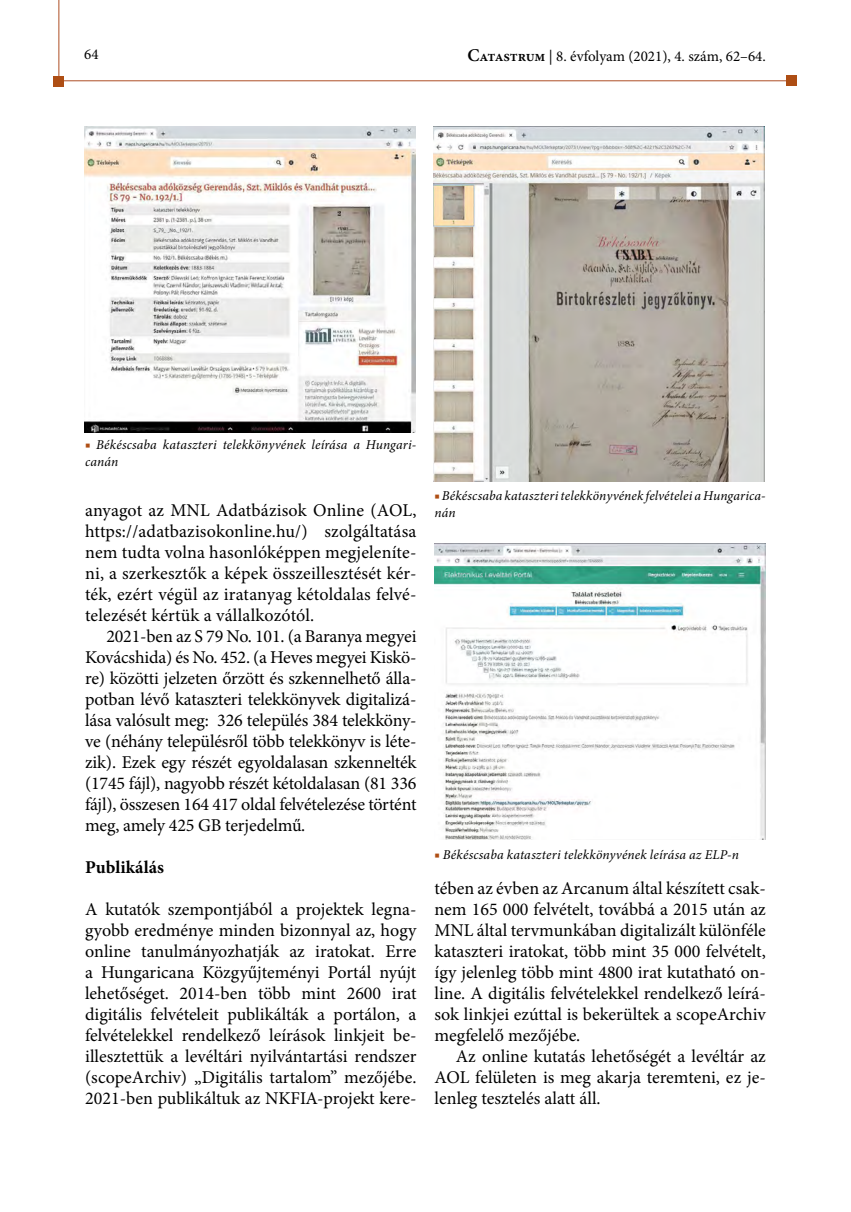
<style>
.page{position:relative;width:851px;height:1212px;background:#fff}
.page>*{position:absolute;margin:0;border:0;box-sizing:border-box;transform-origin:0 0}
.t1{font:18px/21px "Minion Pro";color:#000;text-align:justify}
.t2{font:700 18px "Minion Pro";color:#000}
.t3{font:15px "Minion Pro";color:#000}
.képaláírás{font:italic 13.5px/16.5px "Minion Pro";letter-spacing:.01em;color:#000}
.s1{font-weight:600;font-size:18px}
.s2{font-weight:600}
.s3{color:#ae4e14}
</style>
<div class="page">
<hr style="left:57px;top:81px;width:734px;height:1px;background:#ae4f25">
<hr style="left:59px;top:0;width:1px;height:81px;background:#ae4f25">
<div style="left:786px;top:76px;width:10px;height:10px;background:#ae4e14"></div>
<div style="left:54px;top:76px;width:10px;height:10px;background:#ae4e14"></div>
<img style="left:84px;top:126px;width:331px;height:306px">
<img style="left:433px;top:126px;width:331px;height:355px">
<img style="left:434px;top:543px;width:331px;height:296px">
<p class="t3" style="left:84px;top:45px;width:16px">64</p>
<p class="t3" style="left:467px;top:46px;width:300px"><span class="s1">C</span><span class="s2">atastrum</span> | 8. évfolyam (2021), 4. szám, 62–64.</p>
<p class="képaláírás" style="left:85px;top:437px;width:333px"><span class="s3">■</span> Békéscsaba kataszteri telekkönyvének leírása a Hungari&shy;canán</p>
<p class="t1" style="left:85px;top:500px;width:333px">anyagot az MNL Adatbázisok Online (AOL, https://adatbazisokonline.hu/) szolgáltatása nem tudta volna hasonlóképpen megjeleníte&shy;ni, a szerkesztők a képek összeillesztését kér&shy;ték, ezért végül az iratanyag kétoldalas felvé&shy;telezését kértük a vállalkozótól.</p>
<p class="t1" style="left:85px;top:626px;width:333px;text-indent:21px">2021-ben az S 79 No. 101. (a Baranya megyei Kovácshida) és No. 452. (a Heves megyei Kiskö&shy;re) közötti jelzeten őrzött és szkennelhető álla&shy;potban lévő kataszteri telekkönyvek digitalizá&shy;lása valósult meg: 326 település 384 telekköny&shy;ve (néhány településről több telekkönyv is léte&shy;zik). Ezek egy részét egyoldalasan szkennelték (1745 fájl), nagyobb részét kétoldalasan (81 336 fájl), összesen 164 417 oldal felvételezése történt meg, amely 425 GB terjedelmű.</p>
<p class="t2" style="left:85px;top:855px;width:81px">Publikálás</p>
<p class="t1" style="left:85px;top:899px;width:333px">A kutatók szempontjából a projektek legna&shy;gyobb eredménye minden bizonnyal az, hogy online tanulmányozhatják az iratokat. Erre a Hungaricana Közgyűjteményi Portál nyújt lehetőséget. 2014-ben több mint 2600 irat digitális felvételeit publikálták a portálon, a felvételekkel rendelkező leírások linkjeit be&shy;illesztettük a levéltári nyilvántartási rendszer (scopeArchiv) „Digitális tartalom” mezőjébe.<br>2021-ben publikáltuk az NKFIA-projekt kere-</p>
<p class="képaláírás" style="left:434px;top:488px;width:332px"><span class="s3">■</span> Békéscsaba kataszteri telekkönyvének felvételei a Hungarica&shy;nán</p>
<p class="képaláírás" style="left:434px;top:846px;width:306px"><span class="s3">■</span> Békéscsaba kataszteri telekkönyvének leírása az ELP-n</p>
<p class="t1" style="left:434px;top:878px;width:333px">tében az évben az Arcanum által készített csak&shy;nem 165 000 felvételt, továbbá a 2015 után az MNL által tervmunkában digitalizált különféle kataszteri iratokat, több mint 35 000 felvételt, így jelenleg több mint 4800 irat kutatható on&shy;line. A digitális felvételekkel rendelkező leírá&shy;sok linkjei ezúttal is bekerültek a scopeArchiv megfelelő mezőjébe.</p>
<p class="t1" style="left:434px;top:1046px;width:333px;text-indent:21px">Az online kutatás lehetőségét a levéltár az AOL felületen is meg akarja teremteni, ez je&shy;lenleg tesztelés alatt áll.</p>
</div>
